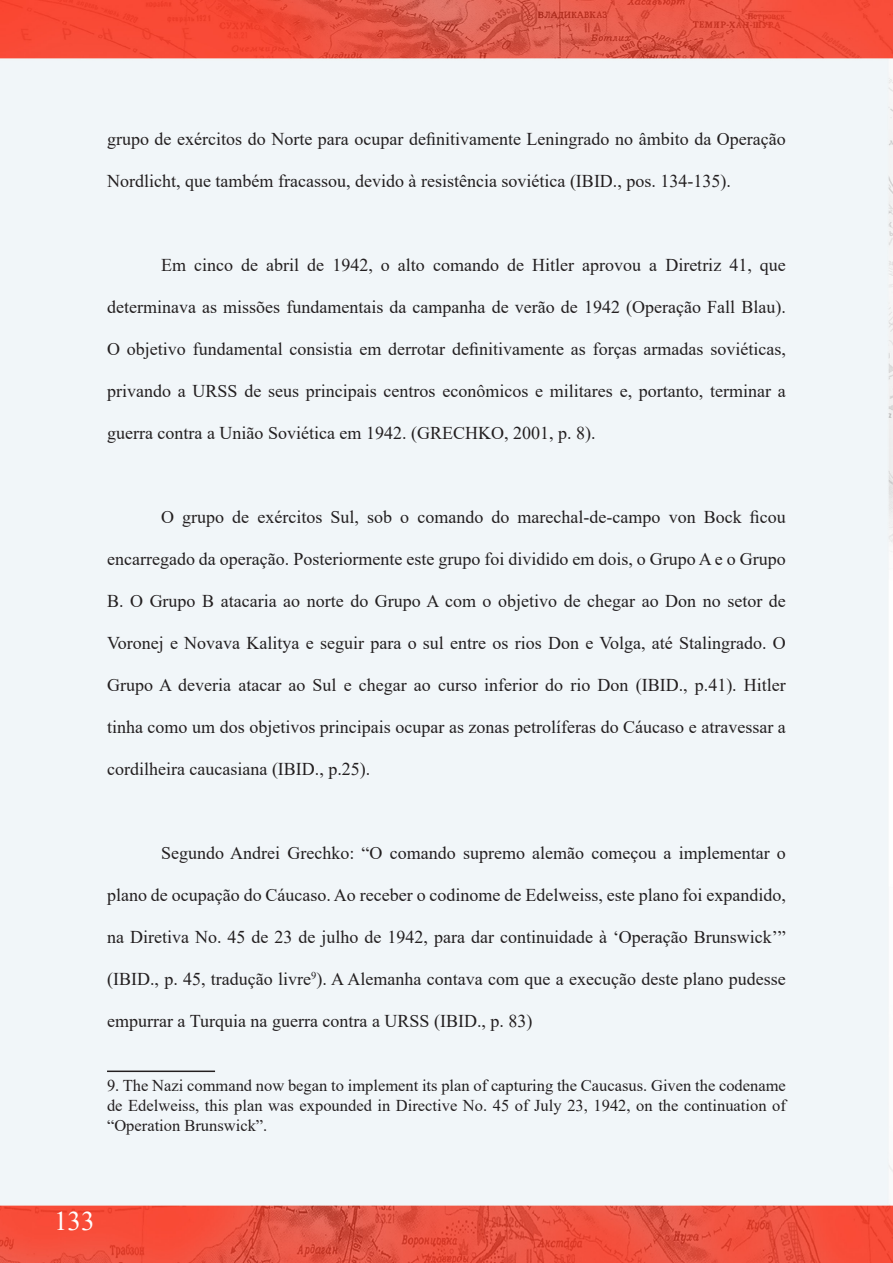
<style>
.page{position:relative;width:893px;height:1263px;background:#fff}
.page>*{position:absolute;margin:0;border:0;box-sizing:border-box;transform-origin:0 0}
.t1{font:27px "Times New Roman";color:#fff}
.t2{font:18px "Times New Roman";color:#231f20}
.t3{font:16.5px/19.8px "Times New Roman";color:#231f20;text-align:justify}
</style>
<div class="page">
<img style="left:0;top:0;width:893px;height:1263px">
<hr style="left:107px;top:1070px;width:108px;height:2px;background:#231f20">
<p class="t2" style="left:107px;top:126px;width:680px">grupo de exércitos do Norte para ocupar definitivamente Leningrado no âmbito da Operação</p>
<p class="t2" style="left:107px;top:168px;width:625px">Nordlicht, que também fracassou, devido à resistência soviética (IBID., pos. 134-135).</p>
<p class="t2" style="left:161px;top:252px;width:626px">Em cinco de abril de 1942, o alto comando de Hitler aprovou a Diretriz 41, que</p>
<p class="t2" style="left:107px;top:294px;width:680px">determinava as missões fundamentais da campanha de verão de 1942 (Operação Fall Blau).</p>
<p class="t2" style="left:107px;top:336px;width:680px">O objetivo fundamental consistia em derrotar definitivamente as forças armadas soviéticas,</p>
<p class="t2" style="left:107px;top:378px;width:680px">privando a URSS de seus principais centros econômicos e militares e, portanto, terminar a</p>
<p class="t2" style="left:107px;top:420px;width:490px">guerra contra a União Soviética em 1942. (GRECHKO, 2001, p. 8).</p>
<p class="t2" style="left:161px;top:504px;width:626px">O grupo de exércitos Sul, sob o comando do marechal-de-campo von Bock ficou</p>
<p class="t2" style="left:107px;top:546px;width:680px">encarregado da operação. Posteriormente este grupo foi dividido em dois, o Grupo A e o Grupo</p>
<p class="t2" style="left:107px;top:588px;width:680px">B. O Grupo B atacaria ao norte do Grupo A com o objetivo de chegar ao Don no setor de</p>
<p class="t2" style="left:107px;top:630px;width:680px">Voronej e Novava Kalitya e seguir para o sul entre os rios Don e Volga, até Stalingrado. O</p>
<p class="t2" style="left:107px;top:672px;width:680px">Grupo A deveria atacar ao Sul e chegar ao curso inferior do rio Don (IBID., p.41). Hitler</p>
<p class="t2" style="left:107px;top:714px;width:680px">tinha como um dos objetivos principais ocupar as zonas petrolíferas do Cáucaso e atravessar a</p>
<p class="t2" style="left:107px;top:756px;width:265px">cordilheira caucasiana (IBID., p.25).</p>
<p class="t2" style="left:161px;top:840px;width:626px">Segundo Andrei Grechko: “O comando supremo alemão começou a implementar o</p>
<p class="t2" style="left:107px;top:882px;width:680px">plano de ocupação do Cáucaso. Ao receber o codinome de Edelweiss, este plano foi expandido,</p>
<p class="t2" style="left:107px;top:924px;width:680px">na Diretiva No. 45 de 23 de julho de 1942, para dar continuidade à ‘Operação Brunswick’”</p>
<p class="t2" style="left:107px;top:966px;width:680px">(IBID., p. 45, tradução livre<sup>9</sup>). A Alemanha contava com que a execução deste plano pudesse</p>
<p class="t2" style="left:107px;top:1008px;width:427px">empurrar a Turquia na guerra contra a URSS (IBID., p. 83)</p>
<p class="t3" style="left:107px;top:1075px;width:680px">9. The Nazi command now began to implement its plan of capturing the Caucasus. Given the codename de Edelweiss, this plan was expounded in Directive No. 45 of July 23, 1942, on the continuation of “Operation Brunswick”.</p>
<h1 class="t1" style="left:54px;top:1202px;width:42px">133</h1>
</div>
